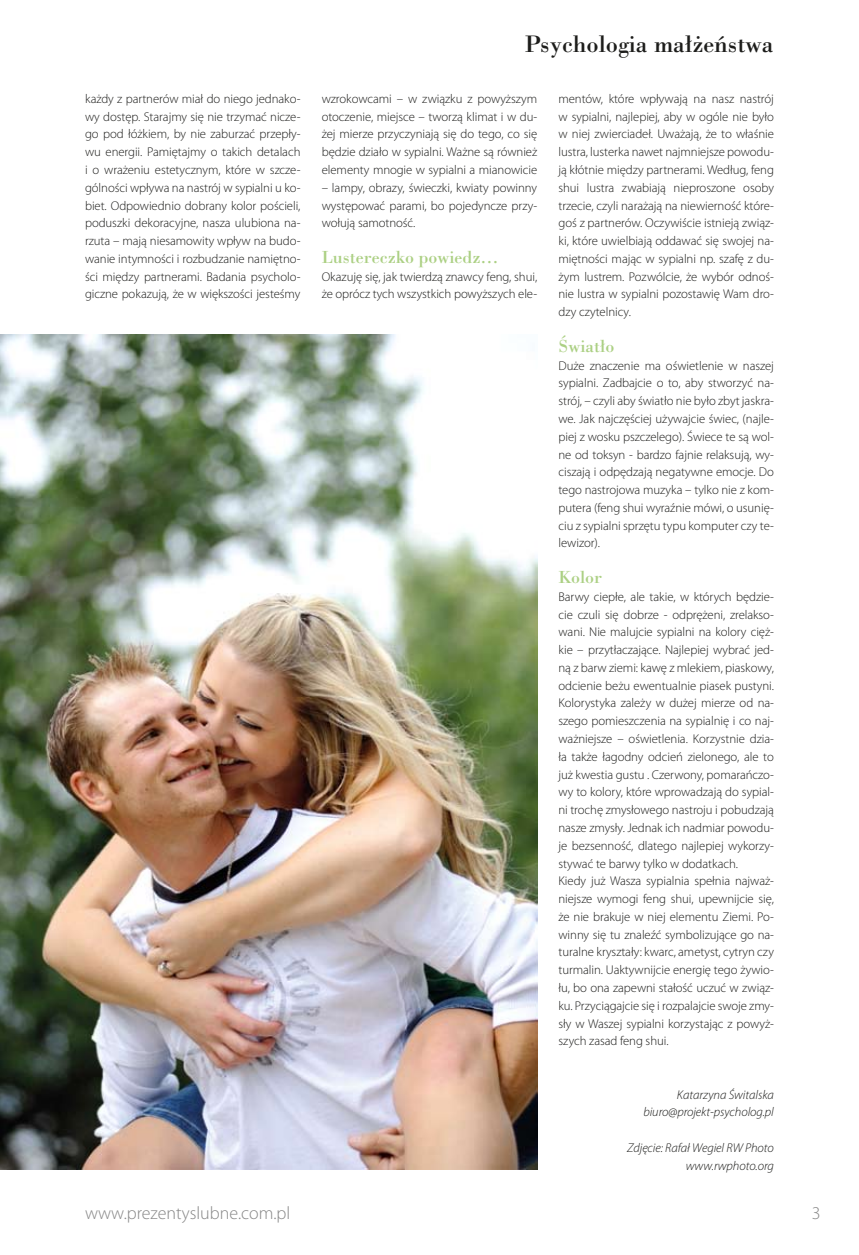
<style>
.page{position:relative;width:859px;height:1255px;background:#fff}
.page>*{position:absolute;margin:0;border:0;box-sizing:border-box;transform-origin:0 0}
.t1{font:22.5px "Bodoni PL";color:#1d1d1b}
.t2{font:300 18px "Myriad Pro";color:#878787}
.t3{font:16.5px "Bodoni PL";color:#acd084}
.t4{font:300 12.75px/17.7px "Myriad Pro";letter-spacing:-.005em;color:#1d1d1b;text-align:justify}
.t5{font:italic 300 12.75px/17.7px "Myriad Pro";letter-spacing:-.005em;color:#1d1d1b;text-align:right}
</style>
<div class="page">
<img style="left:0;top:334px;width:537px;height:835px">
<h1 class="t1" style="left:525px;top:28px;width:250px">Psychologia małżeństwa</h1>
<p class="t4" style="left:85px;top:90px;width:217px">każdy z partnerów miał do niego jednako&shy;wy dostęp. Starajmy się nie trzymać nicze&shy;go pod łóżkiem, by nie zaburzać przepły&shy;wu energii. Pamiętajmy o takich detalach i o wrażeniu estetycznym, które w szcze&shy;gólności wpływa na nastrój w sypialni u ko&shy;biet. Odpowiednio dobrany kolor pościeli, poduszki dekoracyjne, nasza ulubiona na&shy;rzuta – mają niesamowity wpływ na budo&shy;wanie intymności i rozbudzanie namiętno&shy;ści między partnerami. Badania psycholo&shy;giczne pokazują, że w większości jesteśmy</p>
<p class="t4" style="left:322px;top:90px;width:217px">wzrokowcami – w związku z powyższym otoczenie, miejsce – tworzą klimat i w du&shy;żej mierze przyczyniają się do tego, co się będzie działo w sypialni. Ważne są również elementy mnogie w sypialni a mianowicie</p>
<p class="t4" style="left:322px;top:179px;width:217px">– lampy, obrazy, świeczki, kwiaty powinny występować parami, bo pojedyncze przy&shy;wołują samotność.</p>
<p class="t3" style="left:322px;top:245px;width:178px">Lustereczko powiedz…</p>
<p class="t4" style="left:322px;top:268px;width:217px">Okazuję się, jak twierdzą znawcy feng, shui, że oprócz tych wszystkich powyższych ele-</p>
<p class="t4" style="left:558px;top:90px;width:217px">mentów, które wpływają na nasz nastrój w sypialni, najlepiej, aby w ogóle nie było w niej zwierciadeł. Uważają, że to właśnie lustra, lusterka nawet najmniejsze powodu&shy;ją kłótnie między partnerami. Według, feng shui lustra zwabiają nieproszone osoby trzecie, czyli narażają na niewierność które&shy;goś z partnerów. Oczywiście istnieją związ&shy;ki, które uwielbiają oddawać się swojej na&shy;miętności mając w sypialni np. szafę z du&shy;żym lustrem. Pozwólcie, że wybór odnoś&shy;nie lustra w sypialni pozostawię Wam dro&shy;dzy czytelnicy.</p>
<p class="t3" style="left:558px;top:334px;width:58px">Światło</p>
<p class="t4" style="left:558px;top:357px;width:217px">Duże znaczenie ma oświetlenie w naszej sypialni. Zadbajcie o to, aby stworzyć na&shy;strój, – czyli aby światło nie było zbyt jaskra&shy;we. Jak najczęściej używajcie świec, (najle&shy;piej z wosku pszczelego). Świece te są wol&shy;ne od toksyn - bardzo fajnie relaksują, wy&shy;ciszają i odpędzają negatywne emocje. Do tego nastrojowa muzyka – tylko nie z kom&shy;putera (feng shui wyraźnie mówi, o usunię&shy;ciu z sypialni sprzętu typu komputer czy te&shy;lewizor).</p>
<p class="t3" style="left:558px;top:565px;width:45px">Kolor</p>
<p class="t4" style="left:558px;top:588px;width:217px;text-align:left">Barwy ciepłe, ale takie, w których będzie&shy;cie czuli się dobrze - odprężeni, zrelakso&shy;wani. Nie malujcie sypialni na kolory cięż&shy;kie – przytłaczające. Najlepiej wybrać jed&shy;ną z barw ziemi: kawę z mlekiem, piaskowy, odcienie beżu ewentualnie piasek pustyni.<br>Kolorystyka zależy w dużej mierze od na&shy;szego pomieszczenia na sypialnię i co naj&shy;ważniejsze – oświetlenia. Korzystnie dzia&shy;ła także łagodny odcień zielonego, ale to już kwestia gustu . Czerwony, pomarańczo&shy;wy to kolory, które wprowadzają do sypial&shy;ni trochę zmysłowego nastroju i pobudzają nasze zmysły. Jednak ich nadmiar powodu&shy;je bezsenność, dlatego najlepiej wykorzy&shy;stywać te barwy tylko w dodatkach.<br>Kiedy już Wasza sypialnia spełnia najważ&shy;niejsze wymogi feng shui, upewnijcie się, że nie brakuje w niej elementu Ziemi. Po&shy;winny się tu znaleźć symbolizujące go na&shy;turalne kryształy: kwarc, ametyst, cytryn czy turmalin. Uaktywnijcie energię tego żywio&shy;łu, bo ona zapewni stałość uczuć w związ&shy;ku. Przyciągajcie się i rozpalajcie swoje zmy&shy;sły w Waszej sypialni korzystając z powyż&shy;szych zasad feng shui.</p>
<p class="t5" style="left:643px;top:1085px;width:132px">Katarzyna Świtalska biuro@projekt-psycholog.pl</p>
<p class="t5" style="left:627px;top:1139px;width:148px">Zdjęcie: Rafał Wegiel RW Photo www.rwphoto.org</p>
<h2 class="t2" style="left:85px;top:1203px;width:207px">www.prezentyslubne.com.pl</h2>
<h2 class="t2" style="left:812px;top:1203px;width:10px">3</h2>
</div>
